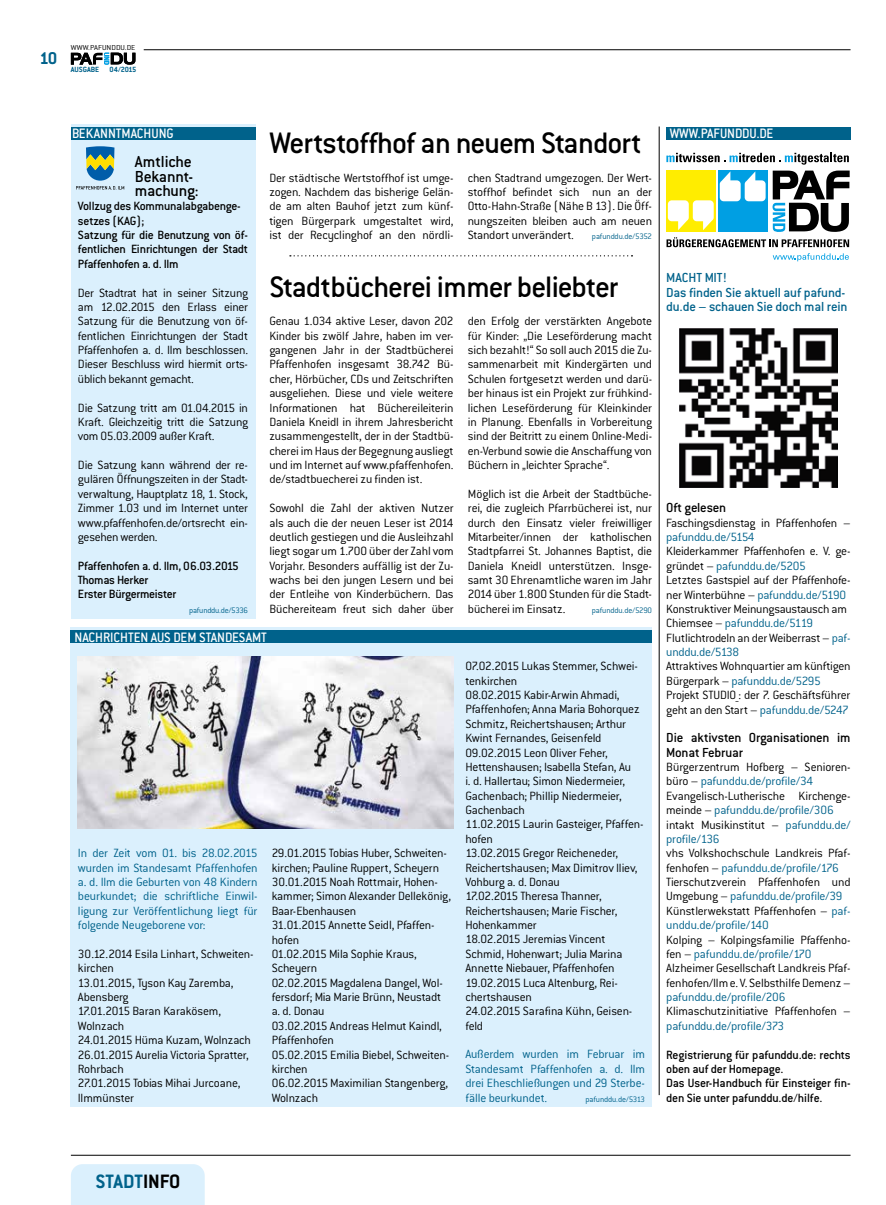
<style>
.page{position:relative;width:886px;height:1205px;background:#fff}
.page>*{position:absolute;margin:0;border:0;box-sizing:border-box;transform-origin:0 0}
.t1{font:500 32.5px "Conduit ITC Std";letter-spacing:-.03em;color:#000}
.t2{font:700 21.25px "Conduit ITC Std";color:#00628b}
.t3{font:700 18.75px "Conduit ITC Std";color:#00628b}
.t4{font:500 17.5px/14.4px "Conduit ITC Std";letter-spacing:-.015em;color:#000}
.t5{font:500 15px "Conduit ITC Std";color:#fff;scale:.95 1}
.t6{font:500 14.38px/14.4px "Conduit ITC Std";letter-spacing:-.015em;color:#00628b}
.t7{font:500 14.38px/14.4px "Conduit ITC Std";letter-spacing:-.015em;color:#000}
.t8{font:300 13.12px/14.4px "Conduit ITC Std";letter-spacing:-.015em;color:#000;text-align:justify}
.t9{font:300 13.12px/14.4px "Conduit ITC Std";letter-spacing:-.015em;color:#00628b;text-align:justify}
.t10{font:500 13.12px/14.4px "Conduit ITC Std";letter-spacing:-.02em;color:#000}
.t11{font:300 8.75px "Conduit ITC Std";letter-spacing:-.02em;color:#00628b}
.t12{font:700 8.25px "Conduit ITC Std";color:#00628b}
.t13{font:300 7.88px "Conduit ITC Std";letter-spacing:.01em;color:#000;scale:1.1 1}
.s1{color:#00628b}
.s2{color:#000}
</style>
<div class="page">
<hr style="left:144px;top:50px;width:706px;height:1px;background:#000">
<div style="left:71px;top:1164px;width:134px;height:41px;background:#dbf0fd"></div>
<hr style="left:71px;top:1155px;width:779px;height:1px;background:#000">
<svg style="left:71px;top:53px;width:64px;height:12px"></svg>
<div style="left:71px;top:627px;width:581px;height:479px;background:#dbf0fd"></div>
<img style="left:78px;top:656px;width:376px;height:172px">
<div style="left:666px;top:127px;width:184px;height:13px;background:#00628b"></div>
<svg style="left:666px;top:153px;width:183px;height:12px"></svg>
<svg style="left:666px;top:171px;width:184px;height:76px"></svg>
<svg style="left:773px;top:253px;width:76px;height:8px"></svg>
<img style="left:679px;top:329px;width:158px;height:158px">
<div style="left:71px;top:630px;width:581px;height:13px;background:#00628b"></div>
<hr style="left:659px;top:126px;width:1px;height:969px;background:#000">
<div style="left:71px;top:124px;width:184px;height:494px;background:#dbf0fd"></div>
<div style="left:71px;top:127px;width:184px;height:13px;background:#00628b"></div>
<svg style="left:76px;top:146px;width:48px;height:44px"></svg>
<svg style="left:290px;top:255px;width:342px;height:1px"></svg>
<h3 class="t3" style="left:39px;top:47px;width:20px">10</h3>
<p class="t13" style="left:71px;top:42px;width:60px">WWW.PAFUNDDU.DE</p>
<p class="t12" style="left:71px;top:65px;width:30px">AUSGABE</p>
<p class="t12" style="left:110px;top:65px;width:28px">04/2015</p>
<p class="t5" style="left:72px;top:125px;width:108px">BEKANNTMACHUNG</p>
<h3 class="t4" style="left:135px;top:154px;width:65px">Amtliche<br>Bekannt&shy;machung:</h3>
<p class="t10" style="left:78px;top:199px;width:172px">Vollzug des Kommunalabgabenge&shy;setzes (KAG);<br>Satzung für die Benutzung von öf&shy;fentlichen Einrichtungen der Stadt<br>Pfaffenhofen a. d. Ilm</p>
<p class="t8" style="left:78px;top:285px;width:172px">Der Stadtrat hat in seiner Sitzung am 12.02.2015 den Erlass einer Satzung für die Benutzung von öf&shy;fentlichen Einrichtungen der Stadt Pfaffenhofen a. d. Ilm beschlossen.<br>Dieser Beschluss wird hiermit orts&shy;üblich bekannt gemacht.</p>
<p class="t8" style="left:78px;top:400px;width:172px">Die Satzung tritt am 01.04.2015 in Kraft. Gleichzeitig tritt die Satzung vom 05.03.2009 außer Kraft.</p>
<p class="t8" style="left:78px;top:457px;width:172px">Die Satzung kann während der re&shy;gulären Öffnungszeiten in der Stadt&shy;verwaltung, Hauptplatz 18, 1. Stock, Zimmer 1.03 und im Internet unter www.pfaffenhofen.de/ortsrecht ein&shy;gesehen werden.</p>
<p class="t10" style="left:78px;top:558px;width:163px">Pfaffenhofen a. d. Ilm, 06.03.2015<br>Thomas Herker<br>Erster Bürgermeister</p>
<p class="t11" style="left:189px;top:605px;width:60px">pafunddu.de/5336</p>
<h1 class="t1" style="left:269px;top:123px;width:374px">Wertstoffhof an neuem Standort</h1>
<p class="t8" style="left:269px;top:170px;width:186px">Der städtische Wertstoffhof ist umge&shy;zogen. Nachdem das bisherige Gelän&shy;de am alten Bauhof jetzt zum künf&shy;tigen Bürgerpark umgestaltet wird, ist der Recyclinghof an den nördli-</p>
<p class="t8" style="left:468px;top:170px;width:186px">chen Stadtrand umgezogen. Der Wert&shy;stoffhof befindet sich nun an der Otto-Hahn-Straße (Nähe B 13). Die Öff&shy;nungszeiten bleiben auch am neuen Standort unverändert.</p>
<p class="t11" style="left:592px;top:231px;width:62px">pafunddu.de/5352</p>
<h1 class="t1" style="left:269px;top:267px;width:351px">Stadtbücherei immer beliebter</h1>
<p class="t8" style="left:269px;top:314px;width:186px">Genau 1.034 aktive Leser, davon 202<br>Kinder bis zwölf Jahre, haben im ver&shy;gangenen Jahr in der Stadtbücherei Pfaffenhofen insgesamt 38.742 Bü&shy;cher, Hörbücher, CDs und Zeitschriften ausgeliehen. Diese und viele weitere Informationen hat Büchereileiterin Daniela Kneidl in ihrem Jahresbericht zusammengestellt, der in der Stadtbü&shy;cherei im Haus der Begegnung ausliegt und im Internet auf www.pfaffenhofen. de/stadtbuecherei zu finden ist.</p>
<p class="t8" style="left:269px;top:500px;width:186px">Sowohl die Zahl der aktiven Nutzer als auch die der neuen Leser ist 2014 deutlich gestiegen und die Ausleihzahl liegt sogar um 1.700 über der Zahl vom Vorjahr. Besonders auffällig ist der Zu&shy;wachs bei den jungen Lesern und bei der Entleihe von Kinderbüchern. Das Büchereiteam freut sich daher über</p>
<p class="t8" style="left:468px;top:314px;width:186px">den Erfolg der verstärkten Angebote für Kinder: „Die Leseförderung macht sich bezahlt!“ So soll auch 2015 die Zu&shy;sammenarbeit mit Kindergärten und Schulen fortgesetzt werden und darü&shy;ber hinaus ist ein Projekt zur frühkind&shy;lichen Leseförderung für Kleinkinder in Planung. Ebenfalls in Vorbereitung sind der Beitritt zu einem Online-Medi&shy;en-Verbund sowie die Anschaffung von Büchern in „leichter Sprache“.</p>
<p class="t8" style="left:468px;top:486px;width:186px">Möglich ist die Arbeit der Stadtbüche&shy;rei, die zugleich Pfarrbücherei ist, nur durch den Einsatz vieler freiwilliger Mitarbeiter/innen der katholischen Stadtpfarrei St. Johannes Baptist, die Daniela Kneidl unterstützen. Insge&shy;samt 30 Ehrenamtliche waren im Jahr 2014 über 1.800 Stunden für die Stadt&shy;bücherei im Einsatz.</p>
<p class="t11" style="left:592px;top:605px;width:62px">pafunddu.de/5290</p>
<p class="t5" style="left:74px;top:628px;width:204px">NACHRICHTEN AUS DEM STANDESAMT</p>
<p class="t9" style="left:78px;top:845px;width:181px">In der Zeit vom 01. bis 28.02.2015 wurden im Standesamt Pfaffenhofen a. d. Ilm die Geburten von 48 Kindern beurkundet; die schriftliche Einwil&shy;ligung zur Veröffentlichung liegt für folgende Neugeborene vor:</p>
<p class="t8" style="left:78px;top:946px;width:177px;text-align:left">30.12.2014 Esila Linhart, Schweiten&shy;kirchen<br>13.01.2015, Tyson Kay Zaremba,<br>Abensberg<br>17.01.2015 Baran Karakösem,<br>Wolnzach<br>24.01.2015 Hüma Kuzam, Wolnzach<br>26.01.2015 Aurelia Victoria Spratter,<br>Rohrbach<br>27.01.2015 Tobias Mihai Jurcoane,<br>Ilmmünster</p>
<p class="t8" style="left:272px;top:845px;width:181px;text-align:left">29.01.2015 Tobias Huber, Schweiten&shy;kirchen; Pauline Ruppert, Scheyern<br>30.01.2015 Noah Rottmair, Hohen&shy;kammer; Simon Alexander Dellekönig,<br>Baar-Ebenhausen<br>31.01.2015 Annette Seidl, Pfaffen&shy;hofen<br>01.02.2015 Mila Sophie Kraus,<br>Scheyern<br>02.02.2015 Magdalena Dangel, Wol&shy;fersdorf; Mia Marie Brünn, Neustadt a. d. Donau<br>03.02.2015 Andreas Helmut Kaindl,<br>Pfaffenhofen<br>05.02.2015 Emilia Biebel, Schweiten&shy;kirchen<br>06.02.2015 Maximilian Stangenberg,<br>Wolnzach</p>
<p class="t8" style="left:465px;top:658px;width:180px;text-align:left">07.02.2015 Lukas Stemmer, Schwei&shy;tenkirchen<br>08.02.2015 Kabir-Arwin Ahmadi,<br>Pfaffenhofen; Anna Maria Bohorquez<br>Schmitz, Reichertshausen; Arthur<br>Kwint Fernandes, Geisenfeld<br>09.02.2015 Leon Oliver Feher,<br>Hettenshausen; Isabella Stefan, Au<br>i. d. Hallertau; Simon Niedermeier,<br>Gachenbach; Phillip Niedermeier,<br>Gachenbach<br>11.02.2015 Laurin Gasteiger, Pfaffen&shy;hofen<br>13.02.2015 Gregor Reicheneder,<br>Reichertshausen; Max Dimitrov Iliev,<br>Vohburg a. d. Donau<br>17.02.2015 Theresa Thanner,<br>Reichertshausen; Marie Fischer,<br>Hohenkammer<br>18.02.2015 Jeremias Vincent<br>Schmid, Hohenwart; Julia Marina<br>Annette Niebauer, Pfaffenhofen<br>19.02.2015 Luca Altenburg, Rei&shy;chertshausen<br>24.02.2015 Sarafina Kühn, Geisen&shy;feld</p>
<p class="t9" style="left:465px;top:1047px;width:181px">Außerdem wurden im Februar im Standesamt Pfaffenhofen a. d. Ilm drei Eheschließungen und 29 Sterbe&shy;fälle beurkundet.</p>
<p class="t11" style="left:585px;top:1093px;width:61px">pafunddu.de/5313</p>
<p class="t5" style="left:670px;top:125px;width:111px">WWW.PAFUNDDU.DE</p>
<p class="t6" style="left:666px;top:270px;width:183px">MACHT MIT!<br>Das finden Sie aktuell auf pafund&shy;du.de – schauen Sie doch mal rein</p>
<p class="t7" style="left:666px;top:500px;width:61px">Oft gelesen</p>
<p class="t8" style="left:666px;top:515px;width:186px">Faschingsdienstag in Pfaffenhofen –</p>
<p class="t9" style="left:666px;top:529px;width:90px">pafunddu.de/5154</p>
<p class="t8" style="left:666px;top:544px;width:186px;text-align:left">Kleiderkammer Pfaffenhofen e. V. ge&shy;gründet – <span class="s1">pafunddu.de/5205<br></span>Letztes Gastspiel auf der Pfaffenhofe&shy;ner Winterbühne – <span class="s1">pafunddu.de/5190<br></span>Konstruktiver Meinungsaustausch am Chiemsee – <span class="s1">pafunddu.de/5119<br></span>Flutlichtrodeln an der Weiberrast – <span class="s1">paf&shy;unddu.de/5138</span></p>
<p class="t8" style="left:666px;top:659px;width:186px;text-align:left">Attraktives Wohnquartier am künftigen Bürgerpark – <span class="s1">pafunddu.de/5295<br></span>Projekt STUDIO_: der 7. Geschäftsführer geht an den Start – <span class="s1">pafunddu.de/5247</span></p>
<p class="t7" style="left:666px;top:730px;width:186px">Die aktivsten Organisationen im<br>Monat Februar</p>
<p class="t8" style="left:666px;top:759px;width:186px;text-align:left">Bürgerzentrum Hofberg – Senioren&shy;büro – <span class="s1">pafunddu.de/profile/34<br></span>Evangelisch-Lutherische Kirchenge&shy;meinde – <span class="s1">pafunddu.de/profile/306 </span>intakt Musikinstitut – <span class="s1">pafunddu.de/ profile/136</span></p>
<p class="t8" style="left:666px;top:845px;width:186px;text-align:left">vhs Volkshochschule Landkreis Pfaf&shy;fenhofen – <span class="s1">pafunddu.de/profile/176<br></span>Tierschutzverein Pfaffenhofen und Umgebung – <span class="s1">pafunddu.de/profile/39<br></span>Künstlerwekstatt Pfaffenhofen – <span class="s1">paf&shy;unddu.de/profile/140</span></p>
<p class="t8" style="left:666px;top:932px;width:186px;text-align:left">Kolping – Kolpingsfamilie Pfaffenho&shy;fen – <span class="s1">pafunddu.de/profile/170<br></span>Alzheimer Gesellschaft Landkreis Pfaf&shy;fenhofen/Ilm e. V. Selbsthilfe Demenz –</p>
<p class="t9" style="left:666px;top:989px;width:121px">pafunddu.de/profile/206</p>
<p class="t8" style="left:666px;top:1004px;width:186px">Klimaschutzinitiative Pfaffenhofen –</p>
<p class="t9" style="left:666px;top:1018px;width:120px">pafunddu.de/profile/373</p>
<p class="t10" style="left:666px;top:1047px;width:186px">Registrierung für pafunddu.de: rechts oben auf der Homepage.<br>Das User-Handbuch für Einsteiger fin&shy;den Sie unter pafunddu.de/hilfe.</p>
<h2 class="t2" style="left:96px;top:1169px;width:86px">STADT<span class="s2">INFO</span></h2>
</div>
